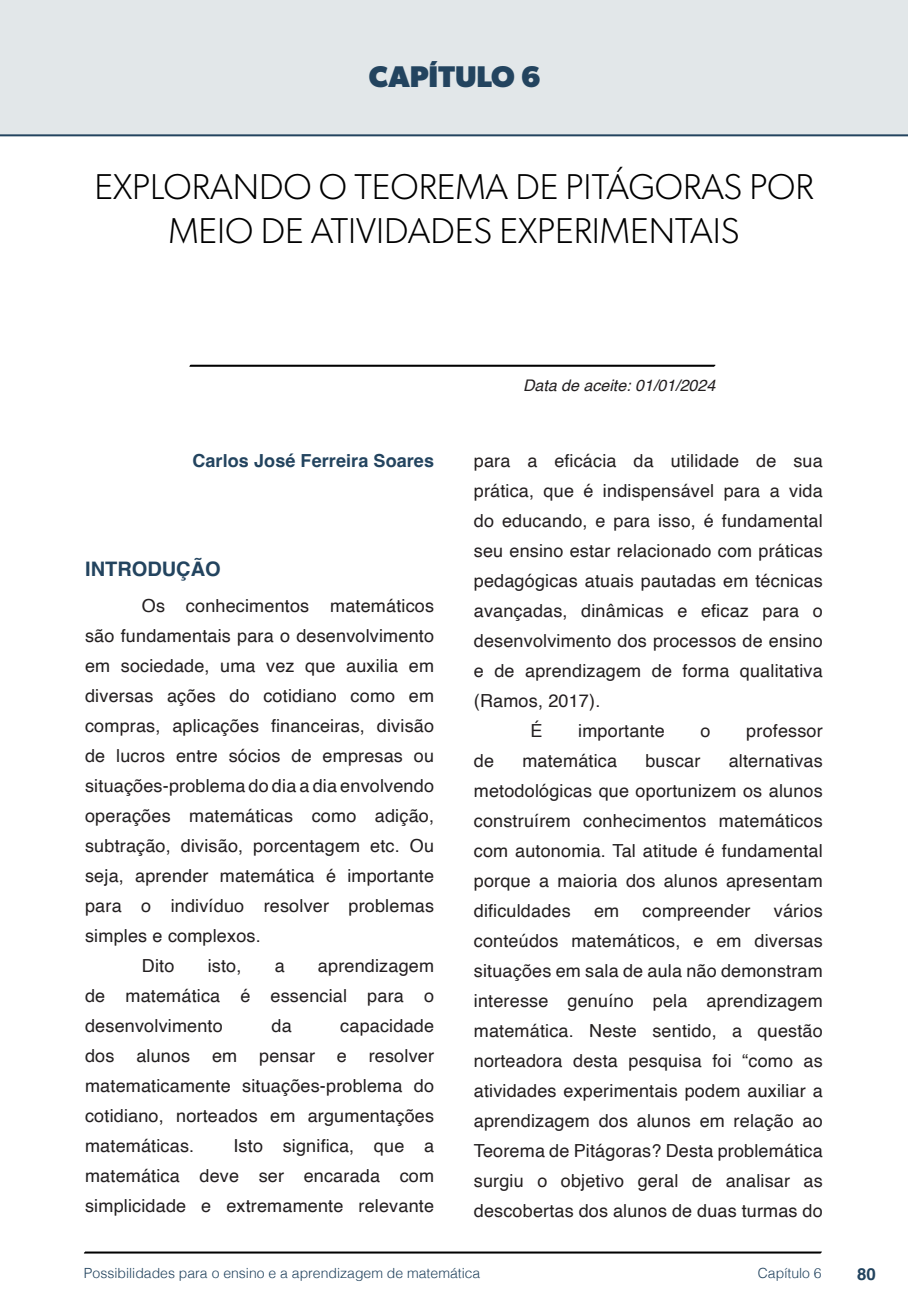
<style>
.page{position:relative;width:908px;height:1304px;background:#fff}
.page>*{position:absolute;margin:0;border:0;box-sizing:border-box;transform-origin:0 0}
.nome_artigos{font:300 36px/44px "Gibson";color:#000;text-align:center}
.capítulos{font:700 30px "Gibson";color:#23445f}
.TITULOS{font:700 20px "Helvetica";color:#23445f}
.txt{font:18px/30px "Helvetica";letter-spacing:.01em;color:#231f20;text-align:justify}
.nome_autores{font:700 18px "Helvetica";letter-spacing:.005em;color:#23445f}
.t1{font:700 16.8px "Helvetica";color:#23445f}
.t2{font:italic 16px "Helvetica";color:#231f20}
.t3{font:300 14px "Helvetica";color:#23445f}
</style>
<div class="page">
<svg style="left:84px;top:1251px;width:737px;height:3px;background:#515151"></svg>
<div style="left:0;top:0;width:907px;height:136px;background:#e2e7e9"></div>
<svg style="left:189px;top:364px;width:526px;height:3px;background:#4f4f4f"></svg>
<div style="left:44px;top:72px;width:68px;height:61px;background:#e2e7e9"></div>
<p class="capítulos" style="left:369px;top:58px;width:173px">CAPÍTULO 6</p>
<p class="nome_artigos" style="left:94px;top:164px;width:720px">EXPLORANDO O TEOREMA DE PITÁGORAS POR<br>MEIO DE ATIVIDADES EXPERIMENTAIS</p>
<p class="nome_autores" style="left:192px;top:450px;width:243px">Carlos José Ferreira Soares</p>
<p class="TITULOS" style="left:85px;top:557px;width:137px">INTRODUÇÃO</p>
<p class="txt" style="left:85px;top:591px;width:350px;text-indent:57px">Os conhecimentos matemáticos são fundamentais para o desenvolvimento em sociedade, uma vez que auxilia em diversas ações do cotidiano como em compras, aplicações financeiras, divisão de lucros entre sócios de empresas ou situações-problema do dia a dia envolvendo operações matemáticas como adição, subtração, divisão, porcentagem etc. Ou seja, aprender matemática é importante para o indivíduo resolver problemas simples e complexos.</p>
<p class="txt" style="left:142px;top:951px;width:34px">Dito</p>
<p class="txt" style="left:207px;top:951px;width:35px">isto,</p>
<p class="txt" style="left:274px;top:951px;width:12px">a</p>
<p class="txt" style="left:85px;top:951px;width:350px;text-indent:233px">aprendizagem de matemática é essencial para o desenvolvimento</p>
<p class="txt" style="left:85px;top:1011px;width:350px;text-indent:255px">capacidade dos alunos em pensar e resolver matematicamente situações-problema do cotidiano, norteados em argumentações matemáticas.</p>
<p class="txt" style="left:271px;top:1011px;width:22px">da</p>
<p class="txt" style="left:85px;top:1131px;width:350px;text-indent:148px">Isto significa, que a matemática deve ser encarada com simplicidade e extremamente relevante</p>
<p class="t2" style="left:523px;top:373px;width:194px">Data de aceite: 01/01/2024</p>
<p class="txt" style="left:473px;top:446px;width:350px">para a eficácia da utilidade de sua prática, que é indispensável para a vida do educando, e para isso, é fundamental seu ensino estar relacionado com práticas pedagógicas atuais pautadas em técnicas avançadas, dinâmicas e eficaz para o desenvolvimento dos processos de ensino e de aprendizagem de forma qualitativa (Ramos, 2017).</p>
<p class="txt" style="left:530px;top:716px;width:14px">É</p>
<p class="txt" style="left:578px;top:716px;width:88px">importante</p>
<p class="txt" style="left:700px;top:716px;width:12px">o</p>
<p class="txt" style="left:746px;top:716px;width:78px">professor</p>
<p class="txt" style="left:473px;top:746px;width:22px">de</p>
<p class="txt" style="left:522px;top:746px;width:96px">matemática</p>
<p class="txt" style="left:645px;top:746px;width:56px">buscar</p>
<p class="txt" style="left:473px;top:746px;width:350px;text-indent:255px">alternativas metodológicas que oportunizem os alunos construírem conhecimentos matemáticos com autonomia. Tal atitude é fundamental porque a maioria dos alunos apresentam dificuldades</p>
<p class="txt" style="left:473px;top:896px;width:350px;text-indent:300px">vários conteúdos matemáticos, e em diversas situações em sala de aula não demonstram interesse genuíno pela aprendizagem matemática. Neste sentido, a questão norteadora desta pesquisa foi “como as atividades experimentais podem auxiliar a aprendizagem dos alunos em relação ao Teorema de Pitágoras? Desta problemática surgiu o objetivo geral de analisar as descobertas dos alunos de duas turmas do</p>
<p class="txt" style="left:594px;top:896px;width:27px">em</p>
<p class="txt" style="left:642px;top:896px;width:109px">compreender</p>
<p class="t3" style="left:84px;top:1261px;width:398px">Possibilidades para o ensino e a aprendizagem de matemática</p>
<p class="t3" style="left:757px;top:1261px;width:65px">Capítulo 6</p>
<p class="t1" style="left:856px;top:1264px;width:20px">80</p>
</div>
